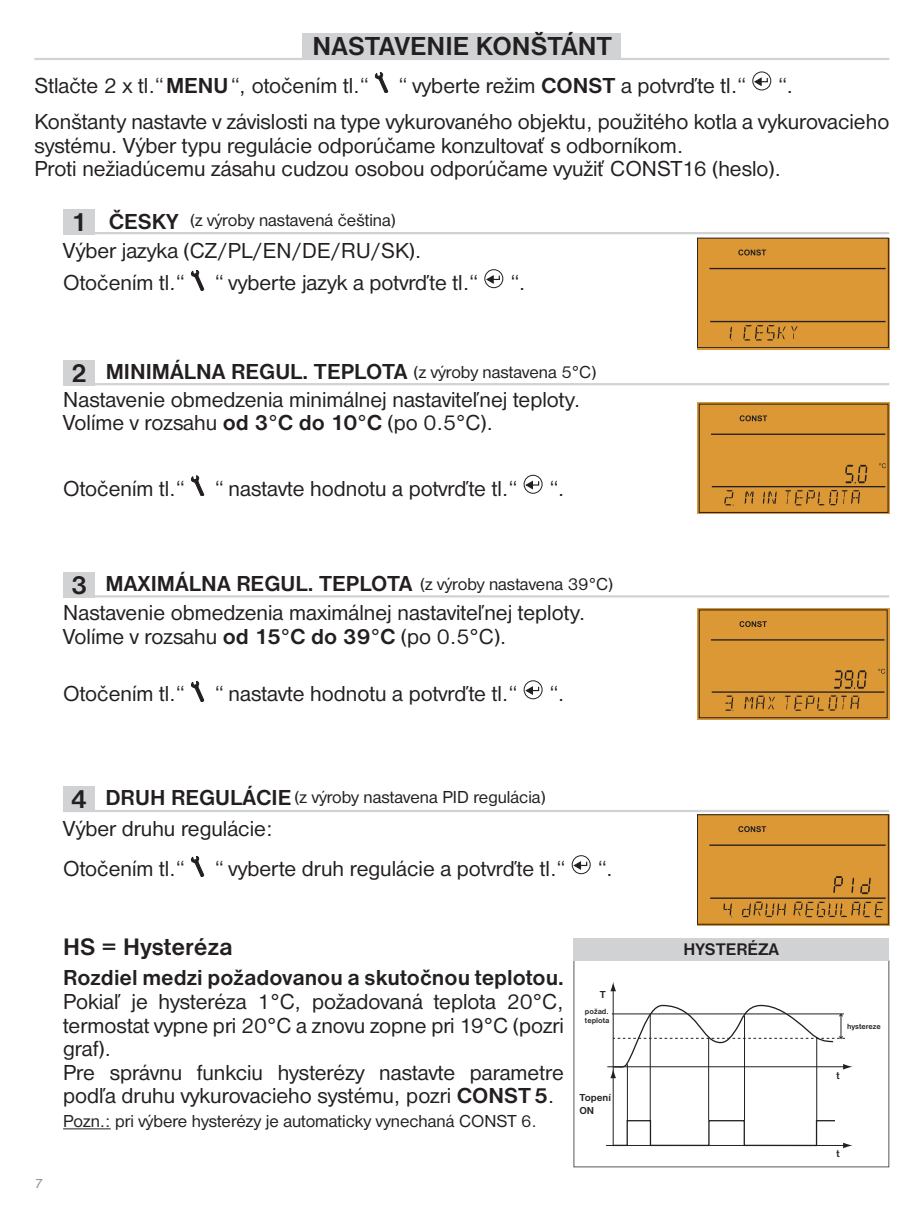
<style>
.page{position:relative;width:921px;height:1226px;background:#fff}
.page>*{position:absolute;margin:0;border:0;box-sizing:border-box;transform-origin:0 0}
.t1{font:700 27px "Nimbus Sans DOT";color:#231f20}
.t2{font:700 24.75px "Nimbus Sans DOT";color:#231f20}
.t3{font:22.5px/23.6px "Nimbus Sans DOT";color:#231f20}
.t4{font:700 22.5px "Nimbus Sans DOT";color:#231f20}
.t5{font:18px "Nimbus Sans DOT";color:#231f20}
.t6{font:700 17.32px "Nimbus Sans DOT";color:#231f20}
.t7{font:italic 13.5px "Nimbus Sans DOT";color:#939598}
.t8{font:700 10.35px/12.6px "Nimbus Sans DOT";color:#231f20}
.t9{font:700 7.88px/9.5px "Nimbus Sans DOT";color:#231f20}
.s1{font-weight:700}
.s2{font-weight:700;font-size:27px}
.s3{font-weight:700;font-size:22.5px}
</style>
<div class="page">
<div style="left:697px;top:238px;width:192px;height:111px;background:#db9835"></div>
<div style="left:697px;top:238px;width:191px;height:110px;border:1px solid #231f20"></div>
<hr style="left:710px;top:321px;width:175px;height:1px;background:#231f20">
<hr style="left:709px;top:268px;width:176px;height:1px;background:#231f20">
<svg style="left:738px;top:249px;width:28px;height:6px"></svg>
<svg style="left:730px;top:325px;width:67px;height:16px"></svg>
<div style="left:697px;top:402px;width:192px;height:112px;background:#db9835"></div>
<svg style="left:845px;top:465px;width:22px;height:18px"></svg>
<svg style="left:879px;top:463px;width:7px;height:5px"></svg>
<hr style="left:712px;top:486px;width:173px;height:1px;background:#231f20">
<hr style="left:711px;top:433px;width:174px;height:2px;background:#231f20">
<svg style="left:724px;top:490px;width:136px;height:15px"></svg>
<svg style="left:740px;top:415px;width:27px;height:6px"></svg>
<div style="left:697px;top:607px;width:192px;height:112px;background:#db9835"></div>
<div style="left:699px;top:609px;width:188px;height:109px;border:1px solid #231f20"></div>
<svg style="left:834px;top:670px;width:32px;height:18px"></svg>
<svg style="left:878px;top:668px;width:7px;height:5px"></svg>
<hr style="left:712px;top:691px;width:172px;height:1px;background:#231f20">
<hr style="left:711px;top:639px;width:173px;height:1px;background:#231f20">
<svg style="left:725px;top:695px;width:134px;height:16px"></svg>
<svg style="left:739px;top:621px;width:28px;height:6px"></svg>
<div style="left:697px;top:814px;width:192px;height:112px;background:#db9835"></div>
<div style="left:697px;top:814px;width:191px;height:110px;border:1px solid #231f20"></div>
<hr style="left:710px;top:897px;width:175px;height:1px;background:#231f20">
<hr style="left:709px;top:844px;width:176px;height:1px;background:#231f20">
<svg style="left:723px;top:901px;width:160px;height:16px"></svg>
<svg style="left:738px;top:826px;width:28px;height:6px"></svg>
<svg style="left:851px;top:877px;width:3px;height:16px"></svg>
<svg style="left:833px;top:876px;width:10px;height:17px"></svg>
<svg style="left:860px;top:877px;width:11px;height:17px"></svg>
<div style="left:302px;top:33px;width:319px;height:25px;background:#d1d2d4"></div>
<hr style="left:34px;top:58px;width:855px;height:2px;background:#d1d2d4">
<svg style="left:375px;top:72px;width:13px;height:21px"></svg>
<div style="left:752px;top:71px;width:19px;height:19px;border:1px solid #231f20;border-radius:50%"></div>
<svg style="left:754px;top:77px;width:14px;height:9px"></svg>
<div style="left:63px;top:209px;width:32px;height:25px;background:#d1d2d4"></div>
<hr style="left:63px;top:232px;width:826px;height:2px;background:#d1d2d4">
<div style="left:63px;top:360px;width:32px;height:25px;background:#d1d2d4"></div>
<hr style="left:63px;top:383px;width:826px;height:2px;background:#d1d2d4">
<div style="left:63px;top:572px;width:32px;height:25px;background:#d1d2d4"></div>
<hr style="left:63px;top:595px;width:826px;height:2px;background:#d1d2d4">
<svg style="left:191px;top:270px;width:13px;height:20px"></svg>
<div style="left:484px;top:269px;width:19px;height:19px;border:1px solid #231f20;border-radius:50%"></div>
<svg style="left:486px;top:274px;width:14px;height:10px"></svg>
<svg style="left:191px;top:475px;width:13px;height:21px"></svg>
<div style="left:524px;top:475px;width:18px;height:18px;border:1px solid #231f20;border-radius:50%"></div>
<svg style="left:526px;top:480px;width:14px;height:9px"></svg>
<svg style="left:191px;top:681px;width:13px;height:20px"></svg>
<div style="left:524px;top:680px;width:18px;height:19px;border:1px solid #231f20;border-radius:50%"></div>
<svg style="left:526px;top:685px;width:14px;height:9px"></svg>
<div style="left:63px;top:786px;width:32px;height:26px;background:#d1d2d4"></div>
<hr style="left:63px;top:809px;width:826px;height:3px;background:#d1d2d4">
<svg style="left:191px;top:856px;width:13px;height:20px"></svg>
<div style="left:572px;top:855px;width:18px;height:19px;border:1px solid #231f20;border-radius:50%"></div>
<svg style="left:574px;top:860px;width:14px;height:9px"></svg>
<hr style="left:63px;top:1128px;width:48px;height:1px;background:#231f20">
<hr style="left:613px;top:985px;width:1px;height:160px;background:#231f20">
<hr style="left:607px;top:1066px;width:238px;height:1px;background:#231f20">
<hr style="left:627px;top:1064px;width:1px;height:57px;background:#231f20">
<hr style="left:650px;top:1014px;width:1px;height:106px;background:#231f20">
<hr style="left:708px;top:1037px;width:1px;height:83px;background:#231f20">
<svg style="left:610px;top:982px;width:6px;height:9px"></svg>
<hr style="left:606px;top:1144px;width:242px;height:1px;background:#231f20">
<svg style="left:612px;top:1119px;width:224px;height:27px"></svg>
<hr style="left:744px;top:1015px;width:1px;height:105px;background:#231f20">
<hr style="left:816px;top:1037px;width:1px;height:82px;background:#231f20">
<svg style="left:843px;top:1142px;width:9px;height:6px"></svg>
<svg style="left:610px;top:1004px;width:242px;height:74px"></svg>
<div style="left:573px;top:938px;width:316px;height:22px;background:#d1d2d4"></div>
<p class="t1" style="left:313px;top:37px;width:301px">NASTAVENIE KONŠTÁNT</p>
<p class="t3" style="left:34px;top:75px;width:335px">Stlačte 2 x tl.“ <span class="s1">MENU</span> “, otočením tl.“</p>
<p class="t3" style="left:399px;top:75px;width:348px">“ vyberte režim <span class="s1">CONST</span> a potvrďte tl.“</p>
<p class="t3" style="left:34px;top:69px;width:856px;line-height:36.4px;text-indent:744px">“.<br>Konštanty nastavte v závislosti na type vykurovaného objektu, použitého kotla a vykurovacieho</p>
<p class="t3" style="left:34px;top:135px;width:748px">systému. Výber typu regulácie odporúčame konzultovať s odborníkom.<br>Proti nežiadúcemu zásahu cudzou osobou odporúčame využiť CONST16 (heslo).</p>
<p class="t1" style="left:71px;top:212px;width:18px">1</p>
<p class="t4" style="left:109px;top:214px;width:71px">ČESKY</p>
<p class="t5" style="left:190px;top:214px;width:207px">(z výroby nastavená čeština)</p>
<p class="t3" style="left:63px;top:236px;width:360px;line-height:32.6px">Výber jazyka (CZ/PL/EN/DE/RU/SK).<br>Otočením tl.“</p>
<p class="t3" style="left:215px;top:273px;width:264px">“ vyberte jazyk a potvrďte tl.“</p>
<p class="t3" style="left:511px;top:273px;width:16px">“.</p>
<p class="t1" style="left:71px;top:363px;width:18px">2</p>
<p class="t4" style="left:106px;top:364px;width:303px">MINIMÁLNA REGUL. TEPLOTA</p>
<p class="t5" style="left:414px;top:365px;width:184px">(z výroby nastavena 5°C)</p>
<p class="t3" style="left:63px;top:389px;width:519px">Nastavenie obmedzenia minimálnej nastaviteľnej teploty.<br>Volíme v rozsahu <span class="s1">od 3°C do 10°C</span> (po 0.5°C).</p>
<p class="t3" style="left:63px;top:478px;width:122px">Otočením tl.“</p>
<p class="t3" style="left:215px;top:478px;width:303px">“ nastavte hodnotu a potvrďte tl.“</p>
<p class="t3" style="left:550px;top:478px;width:16px">“.</p>
<p class="t4" style="left:106px;top:576px;width:308px">MAXIMÁLNA REGUL. TEPLOTA</p>
<p class="t1" style="left:71px;top:575px;width:18px">3</p>
<p class="t5" style="left:420px;top:577px;width:194px">(z výroby nastavena 39°C)</p>
<p class="t3" style="left:63px;top:602px;width:524px">Nastavenie obmedzenia maximálnej nastaviteľnej teploty.<br>Volíme v rozsahu <span class="s1">od 15°C do 39°C</span> (po 0.5°C).</p>
<p class="t3" style="left:63px;top:683px;width:122px">Otočením tl.“</p>
<p class="t3" style="left:215px;top:683px;width:303px">“ nastavte hodnotu a potvrďte tl.“</p>
<p class="t3" style="left:550px;top:683px;width:16px">“.</p>
<p class="t5" style="left:70px;top:790px;width:476px"><span class="s2">4</span> <span class="s3">DRUH REGULÁCIE</span> (z výroby nastavena PID regulácia)</p>
<p class="t3" style="left:63px;top:818px;width:211px">Výber druhu regulácie:</p>
<p class="t3" style="left:63px;top:858px;width:122px">Otočením tl.“</p>
<p class="t3" style="left:215px;top:858px;width:351px">“ vyberte druh regulácie a potvrďte tl.“</p>
<p class="t3" style="left:598px;top:858px;width:16px">“.</p>
<p class="t7" style="left:34px;top:1177px;width:9px">7</p>
<p class="t2" style="left:63px;top:938px;width:171px">HS = Hysteréza</p>
<p class="t4" style="left:63px;top:970px;width:502px">Rozdiel medzi požadovanou a skutočnou teplotou.</p>
<p class="t3" style="left:63px;top:991px;width:502px">Pokiaľ je hysteréza 1°C, požadovaná teplota 20°C, termostat vypne pri 20°C a znovu zopne pri 19°C (pozri graf).<br>Pre správnu funkciu hysterézy nastavte parametre podľa druhu vykurovacieho systému, pozri <span class="s1">CONST 5</span>.</p>
<p class="t5" style="left:63px;top:1114px;width:475px">Pozn.: pri výbere hysterézy je automaticky vynechaná CONST 6.</p>
<p class="t8" style="left:600px;top:988px;width:8px">T</p>
<p class="t9" style="left:585px;top:1006px;width:26px">požad. teplota</p>
<p class="t8" style="left:579px;top:1092px;width:33px">Topení<br>ON</p>
<p class="t6" style="left:683px;top:943px;width:97px">HYSTERÉZA</p>
<p class="t9" style="left:847px;top:1022px;width:35px">hystereze</p>
<p class="t8" style="left:836px;top:1070px;width:5px">t</p>
<p class="t8" style="left:836px;top:1147px;width:5px">t</p>
</div>
